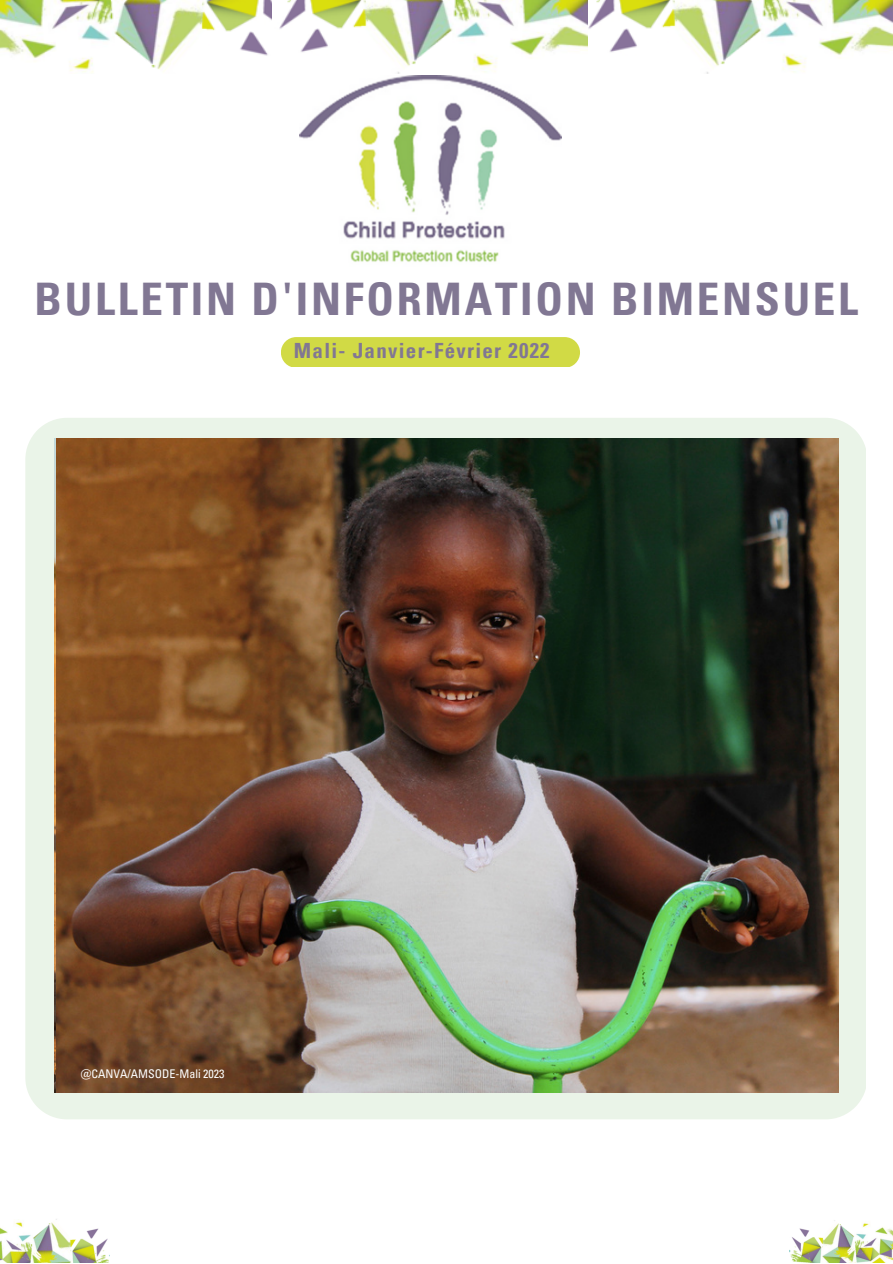
<style>
.page{position:relative;width:893px;height:1264px;background:#fff}
.page>*{position:absolute;margin:0;border:0;box-sizing:border-box;transform-origin:0 0}
.t1{font:700 condensed 45px "Univers LT Pro";letter-spacing:.06em;color:#817793}
.t2{font:700 condensed 21px "Univers LT Pro";letter-spacing:.06em;color:#817793}
.t3{font:condensed 12px "Univers LT Pro";color:#fff}
</style>
<div class="page">
<img style="left:789px;top:1220px;width:103px;height:42px">
<img style="left:299px;top:75px;width:262px;height:187px">
<img style="left:0;top:1219px;width:110px;height:43px">
<img style="left:587px;top:0;width:305px;height:73px">
<img style="left:0;top:0;width:272px;height:73px">
<div style="left:25px;top:418px;width:841px;height:701px;background:#eaf4e8"></div>
<div style="left:281px;top:337px;width:299px;height:29px;background:#d1da45"></div>
<img style="left:279px;top:0;width:308px;height:73px">
<img style="left:56px;top:438px;width:782px;height:654px">
<p class="t1" style="left:35px;top:282px;width:825px">BULLETIN D'INFORMATION BIMENSUEL</p>
<p class="t2" style="left:294px;top:343px;width:257px">Mali- Janvier-Février 2022</p>
<p class="t3" style="left:81px;top:1069px;width:145px">@CANVA/AMSODE-Mali 2023</p>
</div>
